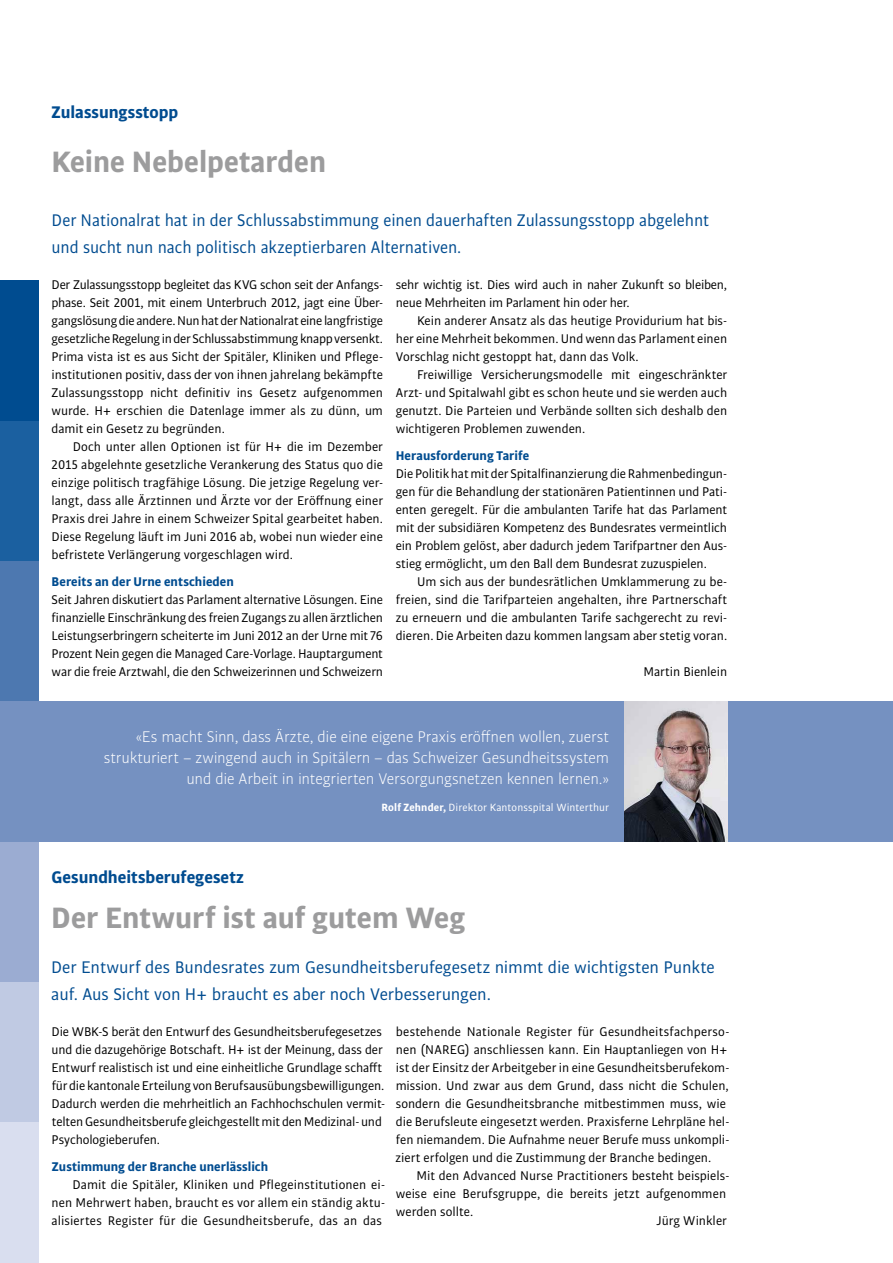
<style>
.page{position:relative;width:893px;height:1263px;background:#fff}
.page>*{position:absolute;margin:0;border:0;box-sizing:border-box;transform-origin:0 0}
.t1{font:700 31.5px "Bulo";color:#9c9c9d}
.t2{font:18px/27px "Bulo";letter-spacing:-.005em;color:#004c90}
.t3{font:700 18px "Bulo";color:#004c90}
.t4{font:300 16.5px/21px "Bulo";letter-spacing:-.01em;color:#fff;text-align:right}
.t5{font:13.5px/18px "Bulo";letter-spacing:-.005em;color:#000;text-align:justify}
.t6{font:700 13.5px "Bulo";letter-spacing:.005em;color:#004c90}
.t7{font:11.25px "Bulo";letter-spacing:.01em;color:#fff}
.s1{font-weight:700}
</style>
<div class="page">
<div style="left:0;top:421px;width:38px;height:140px;background:#1b60a0"></div>
<div style="left:0;top:561px;width:38px;height:141px;background:#4d78b0"></div>
<div style="left:0;top:842px;width:38px;height:140px;background:#9bacd2"></div>
<div style="left:0;top:982px;width:38px;height:141px;background:#c0cae3"></div>
<div style="left:0;top:1123px;width:38px;height:140px;background:#d9deef"></div>
<div style="left:0;top:702px;width:893px;height:140px;background:#7591c1"></div>
<div style="left:0;top:281px;width:38px;height:140px;background:#004c90"></div>
<img style="left:625px;top:702px;width:102px;height:140px">
<h2 class="t3" style="left:52px;top:100px;width:128px">Zulassungsstopp</h2>
<h1 class="t1" style="left:52px;top:141px;width:276px">Keine Nebelpetarden</h1>
<h2 class="t2" style="left:52px;top:206px;width:659px">Der Nationalrat hat in der Schlussabstimmung einen dauerhaften Zulassungsstopp abgelehnt und sucht nun nach politisch akzeptierbaren Alternativen.</h2>
<p class="t5" style="left:52px;top:275px;width:333px">Der Zulassungsstopp begleitet das KVG schon seit der Anfangs&shy;phase. Seit 2001, mit einem Unterbruch 2012, jagt eine Über&shy;gangslösung die andere. Nun hat der Nationalrat eine langfristige gesetzliche Regelung in der Schlussabstimmung knapp versenkt.<br>Prima vista ist es aus Sicht der Spitäler, Kliniken und Pflege&shy;institutionen positiv, dass der von ihnen jahrelang bekämpfte Zulassungsstopp nicht definitiv ins Gesetz aufgenommen wurde. H+ erschien die Datenlage immer als zu dünn, um damit ein Gesetz zu begründen.</p>
<p class="t5" style="left:52px;top:437px;width:333px;text-indent:21px">Doch unter allen Optionen ist für H+ die im Dezember 2015 abgelehnte gesetzliche Verankerung des Status quo die einzige politisch tragfähige Lösung. Die jetzige Regelung ver&shy;langt, dass alle Ärztinnen und Ärzte vor der Eröffnung einer Praxis drei Jahre in einem Schweizer Spital gearbeitet haben.<br>Diese Regelung läuft im Juni 2016 ab, wobei nun wieder eine befristete Verlängerung vorgeschlagen wird.</p>
<p class="t6" style="left:52px;top:573px;width:184px">Bereits an der Urne entschieden</p>
<p class="t5" style="left:52px;top:590px;width:333px">Seit Jahren diskutiert das Parlament alternative Lösungen. Eine finanzielle Einschränkung des freien Zugangs zu allen ärztlichen Leistungserbringern scheiterte im Juni 2012 an der Urne mit 76<br>Prozent Nein gegen die Managed Care-Vorlage. Hauptargument war die freie Arztwahl, die den Schweizerinnen und Schweizern</p>
<p class="t5" style="left:396px;top:275px;width:333px">sehr wichtig ist. Dies wird auch in naher Zukunft so bleiben, neue Mehrheiten im Parlament hin oder her.</p>
<p class="t5" style="left:396px;top:311px;width:333px;text-indent:21px">Kein anderer Ansatz als das heutige Providurium hat bis&shy;her eine Mehrheit bekommen. Und wenn das Parlament einen Vorschlag nicht gestoppt hat, dann das Volk.</p>
<p class="t5" style="left:396px;top:365px;width:333px;text-indent:21px">Freiwillige Versicherungsmodelle mit eingeschränkter Arzt- und Spitalwahl gibt es schon heute und sie werden auch genutzt. Die Parteien und Verbände sollten sich deshalb den wichtigeren Problemen zuwenden.</p>
<p class="t6" style="left:396px;top:447px;width:135px">Herausforderung Tarife</p>
<p class="t5" style="left:396px;top:464px;width:333px">Die Politik hat mit der Spitalfinanzierung die Rahmenbedingun&shy;gen für die Behandlung der stationären Patientinnen und Pati&shy;enten geregelt. Für die ambulanten Tarife hat das Parlament mit der subsidiären Kompetenz des Bundesrates vermeintlich ein Problem gelöst, aber dadurch jedem Tarifpartner den Aus&shy;stieg ermöglicht, um den Ball dem Bundesrat zuzuspielen.</p>
<p class="t5" style="left:396px;top:572px;width:333px;text-indent:21px">Um sich aus der bundesrätlichen Umklammerung zu be&shy;freien, sind die Tarifparteien angehalten, ihre Partnerschaft zu erneuern und die ambulanten Tarife sachgerecht zu revi&shy;dieren. Die Arbeiten dazu kommen langsam aber stetig voran.</p>
<p class="t5" style="left:643px;top:662px;width:85px">Martin Bienlein</p>
<p class="t4" style="left:104px;top:726px;width:507px">«Es macht Sinn, dass Ärzte, die eine eigene Praxis eröffnen wollen, zuerst strukturiert – zwingend auch in Spitälern – das Schweizer Gesundheitssystem und die Arbeit in integrierten Versorgungsnetzen kennen lernen.»</p>
<p class="t7" style="left:381px;top:800px;width:229px"><span class="s1">Rolf Zehnder,</span> Direktor Kantonsspital Winterthur</p>
<h2 class="t3" style="left:52px;top:865px;width:194px">Gesundheitsberufegesetz</h2>
<h1 class="t1" style="left:51px;top:897px;width:416px">Der Entwurf ist auf gutem Weg</h1>
<h2 class="t2" style="left:51px;top:953px;width:665px">Der Entwurf des Bundesrates zum Gesundheitsberufegesetz nimmt die wichtigsten Punkte auf. Aus Sicht von H+ braucht es aber noch Verbesserungen.</h2>
<p class="t5" style="left:52px;top:1022px;width:335px;text-align:left">Die WBK-S berät den Entwurf des Gesundheitsberufegesetzes und die dazugehörige Botschaft. H+ ist der Meinung, dass der Entwurf realistisch ist und eine einheitliche Grundlage schafft für die kantonale Erteilung von Berufsausübungsbewilligungen.<br>Dadurch werden die mehrheitlich an Fachhochschulen vermit&shy;telten Gesundheitsberufe gleichgestellt mit den Medizinal- und Psychologieberufen.</p>
<p class="t6" style="left:52px;top:1158px;width:218px">Zustimmung der Branche unerlässlich</p>
<p class="t5" style="left:52px;top:1175px;width:335px;text-indent:21px">Damit die Spitäler, Kliniken und Pflegeinstitutionen ei&shy;nen Mehrwert haben, braucht es vor allem ein ständig aktu&shy;alisiertes Register für die Gesundheitsberufe, das an das</p>
<p class="t5" style="left:396px;top:1022px;width:335px;text-align:left">bestehende Nationale Register für Gesundheitsfachperso&shy;nen (NAREG) anschliessen kann. Ein Hauptanliegen von H+ ist der Einsitz der Arbeitgeber in eine Gesundheitsberufekom&shy;mission. Und zwar aus dem Grund, dass nicht die Schulen, sondern die Gesundheitsbranche mitbestimmen muss, wie die Berufsleute eingesetzt werden. Praxisferne Lehrpläne hel&shy;fen niemandem. Die Aufnahme neuer Berufe muss unkompli&shy;ziert erfolgen und die Zustimmung der Branche bedingen.</p>
<p class="t5" style="left:396px;top:1166px;width:335px;text-align:left;text-indent:21px">Mit den Advanced Nurse Practitioners besteht beispiels&shy;weise eine Berufsgruppe, die bereits jetzt aufgenommen werden sollte.</p>
<p class="t5" style="left:656px;top:1211px;width:72px">Jürg Winkler</p>
</div>
